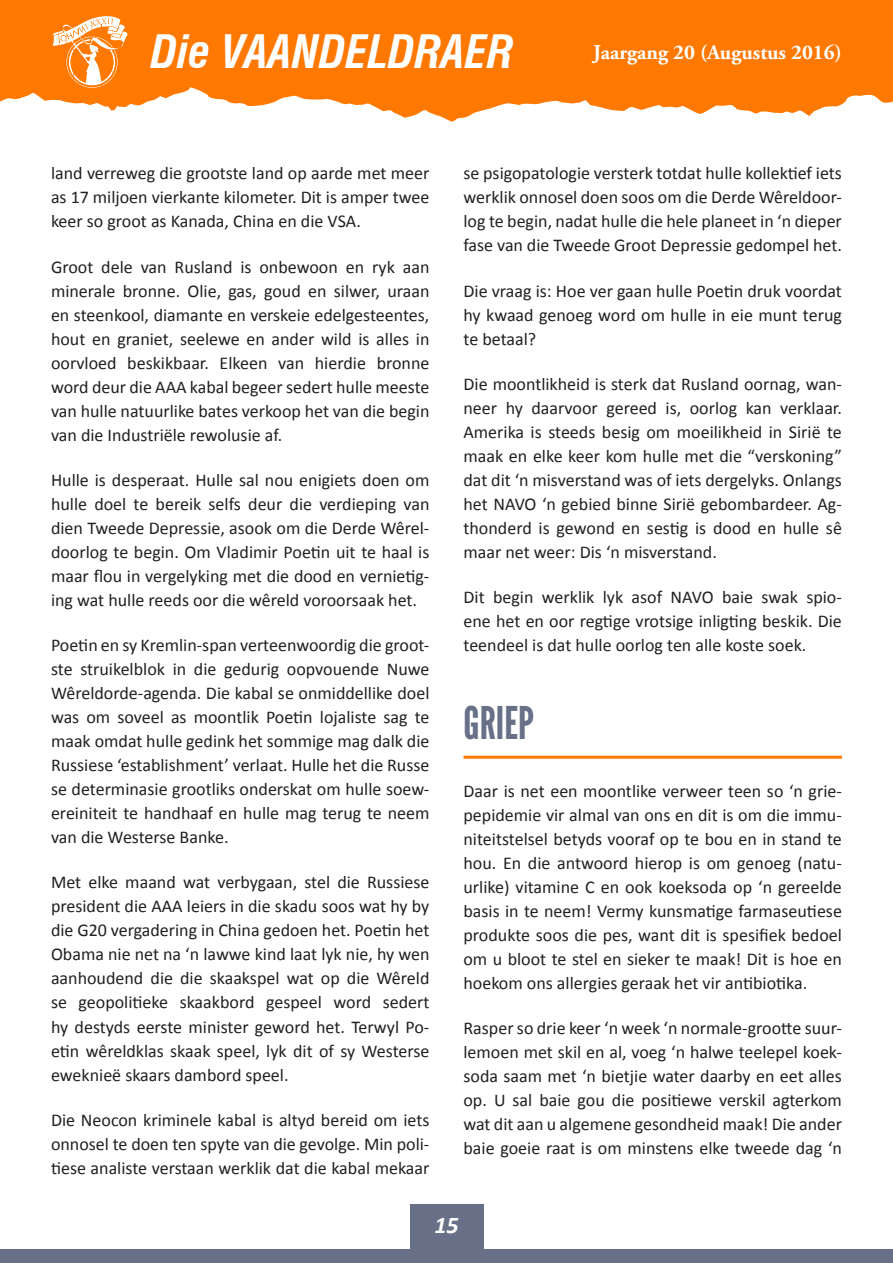
<style>
.page{position:relative;width:893px;height:1263px;background:#fff}
.page>*{position:absolute;margin:0;border:0;box-sizing:border-box;transform-origin:0 0}
.t1{font:italic 700 condensed 45px "Swiss 721 BT";color:#fff}
.Heading{font:45px "League Gothic";color:#677087}
.t2{font:italic 700 24px "Calibri";color:#fff}
.t3{font:700 21px "Adobe Garamond Pro";color:#fff}
.body{font:18px/24px "Calibri";color:#231f20;text-align:justify}
</style>
<div class="page">
<div style="left:410px;top:1204px;width:73px;height:46px;background:#677087"></div>
<hr style="left:463px;top:756px;width:379px;height:3px;background:#ff7800">
<div style="left:0;top:0;width:893px;height:124px;background:#ff7800"></div>
<div style="left:0;top:1250px;width:893px;height:13px;background:#677087"></div>
<svg style="left:0;top:16px;width:893px;height:108px"></svg>
<h1 class="t1" style="left:151px;top:25px;width:364px">Die VAANDELDRAER</h1>
<p class="t3" style="left:593px;top:40px;width:250px">Jaargang 20 (Augustus 2016)</p>
<p class="body" style="left:51px;top:161px;width:380px">land verreweg die grootste land op aarde met meer as 17 miljoen vierkante kilometer. Dit is amper twee keer so groot as Kanada, China en die VSA.</p>
<p class="body" style="left:51px;top:255px;width:380px">Groot dele van Rusland is onbewoon en ryk aan minerale bronne. Olie, gas, goud en silwer, uraan en steenkool, diamante en verskeie edelgesteentes, hout en graniet, seelewe en ander wild is alles in oorvloed beskikbaar. Elkeen van hierdie bronne word deur die AAA kabal begeer sedert hulle meeste van hulle natuurlike bates verkoop het van die begin van die Industriële rewolusie af.</p>
<p class="body" style="left:51px;top:468px;width:380px">Hulle is desperaat. Hulle sal nou enigiets doen om hulle doel te bereik selfs deur die verdieping van dien Tweede Depressie, asook om die Derde Wêrel&shy;doorlog te begin. Om Vladimir Poetin uit te haal is maar flou in vergelyking met die dood en vernietig&shy;ing wat hulle reeds oor die wêreld voroorsaak het.</p>
<p class="body" style="left:51px;top:633px;width:380px">Poetin en sy Kremlin-span verteenwoordig die groot&shy;ste struikelblok in die gedurig oopvouende Nuwe Wêreldorde-agenda. Die kabal se onmiddellike doel was om soveel as moontlik Poetin lojaliste sag te maak omdat hulle gedink het sommige mag dalk die Russiese ‘establishment’ verlaat. Hulle het die Russe se determinasie grootliks onderskat om hulle soew&shy;ereiniteit te handhaaf en hulle mag terug te neem van die Westerse Banke.</p>
<p class="body" style="left:51px;top:870px;width:380px">Met elke maand wat verbygaan, stel die Russiese president die AAA leiers in die skadu soos wat hy by die G20 vergadering in China gedoen het. Poetin het Obama nie net na ‘n lawwe kind laat lyk nie, hy wen aanhoudend die die skaakspel wat op die Wêreld se geopolitieke skaakbord gespeel word sedert hy destyds eerste minister geword het. Terwyl Po&shy;etin wêreldklas skaak speel, lyk dit of sy Westerse eweknieë skaars dambord speel.</p>
<p class="body" style="left:51px;top:1108px;width:380px">Die Neocon kriminele kabal is altyd bereid om iets onnosel te doen ten spyte van die gevolge. Min poli&shy;tiese analiste verstaan werklik dat die kabal mekaar</p>
<p class="body" style="left:463px;top:161px;width:380px">se psigopatologie versterk totdat hulle kollektief iets werklik onnosel doen soos om die Derde Wêreldoor&shy;log te begin, nadat hulle die hele planeet in ‘n dieper fase van die Tweede Groot Depressie gedompel het.</p>
<p class="body" style="left:463px;top:279px;width:380px">Die vraag is: Hoe ver gaan hulle Poetin druk voordat hy kwaad genoeg word om hulle in eie munt terug te betaal?</p>
<p class="body" style="left:463px;top:372px;width:380px">Die moontlikheid is sterk dat Rusland oornag, wan&shy;neer hy daarvoor gereed is, oorlog kan verklaar.<br>Amerika is steeds besig om moeilikheid in Sirië te maak en elke keer kom hulle met die “verskoning” dat dit ‘n misverstand was of iets dergelyks. Onlangs het NAVO ‘n gebied binne Sirië gebombardeer. Ag&shy;thonderd is gewond en sestig is dood en hulle sê maar net weer: Dis ‘n misverstand.</p>
<p class="body" style="left:463px;top:585px;width:380px">Dit begin werklik lyk asof NAVO baie swak spio&shy;ene het en oor regtige vrotsige inligting beskik. Die teendeel is dat hulle oorlog ten alle koste soek.</p>
<p class="Heading" style="left:463px;top:696px;width:72px">GRIEP</p>
<p class="body" style="left:463px;top:779px;width:380px">Daar is net een moontlike verweer teen so ‘n grie&shy;pepidemie vir almal van ons en dit is om die immu&shy;niteitstelsel betyds vooraf op te bou en in stand te hou. En die antwoord hierop is om genoeg (natu&shy;urlike) vitamine C en ook koeksoda op ‘n gereelde basis in te neem! Vermy kunsmatige farmaseutiese produkte soos die pes, want dit is spesifiek bedoel om u bloot te stel en sieker te maak! Dit is hoe en hoekom ons allergies geraak het vir antibiotika.</p>
<p class="body" style="left:463px;top:1016px;width:380px">Rasper so drie keer ‘n week ‘n normale-grootte suur&shy;lemoen met skil en al, voeg ‘n halwe teelepel koek&shy;soda saam met ‘n bietjie water daarby en eet alles op. U sal baie gou die positiewe verskil agterkom wat dit aan u algemene gesondheid maak! Die ander baie goeie raat is om minstens elke tweede dag ‘n</p>
<h2 class="t2" style="left:434px;top:1210px;width:26px">15</h2>
</div>
